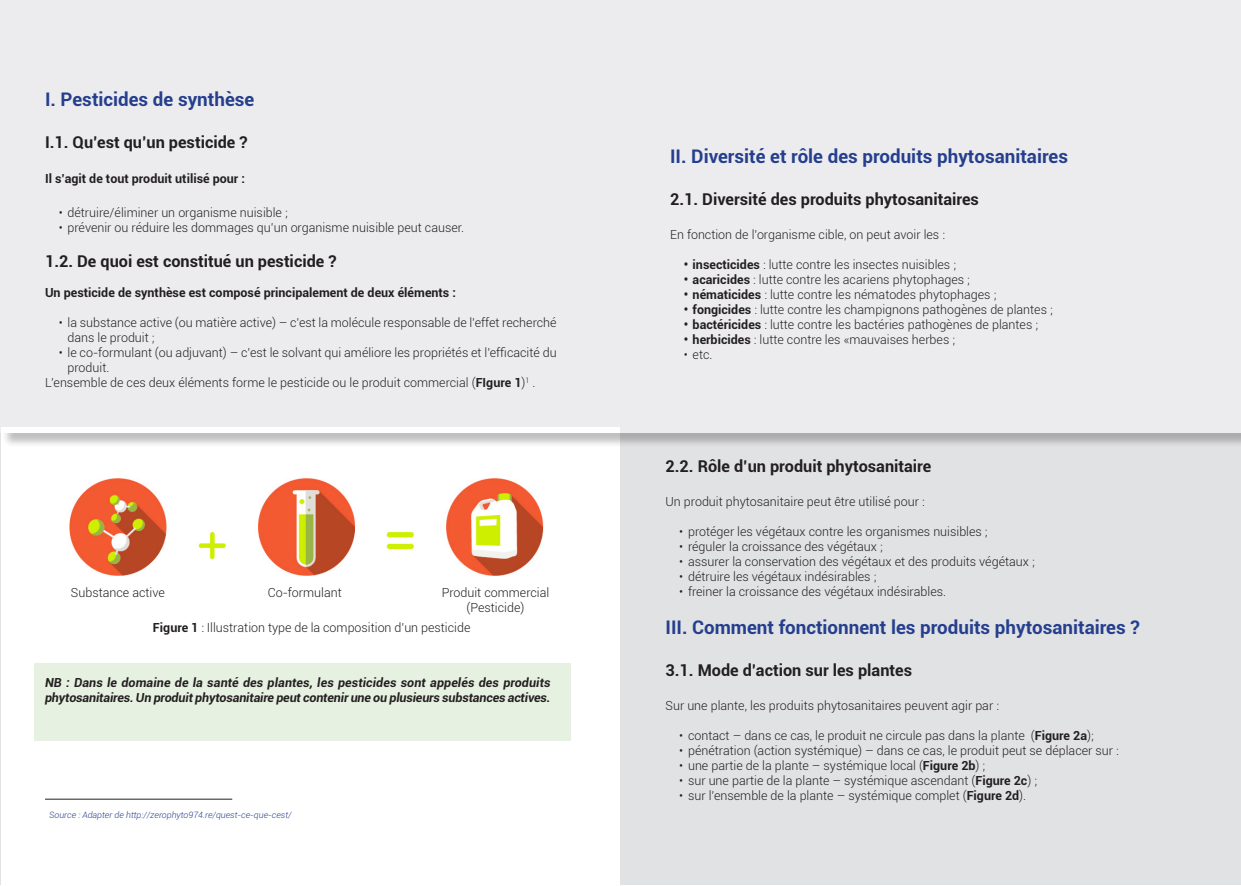
<style>
.page{position:relative;width:1241px;height:886px;background:#fff}
.page>*{position:absolute;margin:0;border:0;box-sizing:border-box;transform-origin:0 0}
.Titre{font:700 18.75px "Roboto";color:#253f8e}
.Sous_titre{font:700 16.25px "Roboto";color:#231f20}
.Puse{font:300 12.5px/15px "Roboto";color:#231f20}
.Texte{font:300 12.5px/15px "Roboto";color:#231f20;text-align:center}
.Bold{font:italic 700 12.5px/15px "Roboto";letter-spacing:-.01em;color:#231f20}
.Puse-2{font:700 12.5px "Roboto";color:#231f20}
.Texte-2{font:700 12.5px "Roboto";color:#231f20}
.Ligne_de_Basse{font:italic 300 8.75px "Roboto";color:#253f8e}
.s1{font-weight:700}
</style>
<div class="page">
<div style="left:0;top:1px;width:1240px;height:884px;background:#e1e2e4"></div>
<div style="left:1px;top:428px;width:618px;height:457px;background:#fff"></div>
<div style="left:2px;top:2px;width:1238px;height:446px;background:#231f20;opacity:.75"></div>
<div style="left:0;top:0;width:1240px;height:432px;background:#ececee"></div>
<div style="left:34px;top:663px;width:537px;height:78px;background:#e7f1e2"></div>
<img style="left:69px;top:478px;width:475px;height:98px">
<hr style="left:45px;top:799px;width:187px;height:1px;background:#231f20">
<p class="Titre" style="left:45px;top:86px;width:211px">I. Pesticides de synthèse</p>
<p class="Sous_titre" style="left:45px;top:131px;width:204px">I.1. Qu’est qu’un pesticide ?</p>
<p class="Texte-2" style="left:45px;top:169px;width:201px">Il s’agit de tout produit utilisé pour :</p>
<p class="Puse" style="left:59px;top:205px;width:230px">• détruire/éliminer un organisme nuisible ;</p>
<p class="Puse" style="left:59px;top:220px;width:407px">• prévenir ou réduire les dommages qu’un organisme nuisible peut causer.</p>
<p class="Sous_titre" style="left:45px;top:249px;width:293px">1.2. De quoi est constitué un pesticide ?</p>
<p class="Puse-2" style="left:45px;top:283px;width:412px">Un pesticide de synthèse est composé principalement de deux éléments :</p>
<p class="Puse" style="left:68px;top:314px;width:490px;text-indent:-9px">• la substance active (ou matière active) – c’est la molécule responsable de l’effet recherché dans le produit ;</p>
<p class="Puse" style="left:68px;top:344px;width:490px;text-indent:-9px">• le co-formulant (ou adjuvant) – c’est le solvant qui améliore les propriétés et l’efficacité du produit.</p>
<p class="Puse" style="left:45px;top:374px;width:492px">L’ensemble de ces deux éléments forme le pesticide ou le produit commercial (<span class="s1">FIgure 1</span>)<sup>1</sup> .</p>
<p class="Texte" style="left:71px;top:584px;width:95px">Substance active</p>
<p class="Texte" style="left:268px;top:584px;width:76px">Co-formulant</p>
<p class="Texte" style="left:441px;top:584px;width:109px">Produit commercial (Pesticide)</p>
<p class="Texte" style="left:153px;top:620px;width:319px"><span class="s1">Figure 1</span> : Illustration type de la composition d’un pesticide</p>
<p class="Bold" style="left:45px;top:674px;width:507px">NB : Dans le domaine de la santé des plantes, les pesticides sont appelés des produits phytosanitaires. Un produit phytosanitaire peut contenir une ou plusieurs substances actives.</p>
<p class="Ligne_de_Basse" style="left:49px;top:809px;width:244px">Source : Adapter de http://zerophyto974.re/quest-ce-que-cest/</p>
<p class="Titre" style="left:670px;top:143px;width:399px">II. Diversité et rôle des produits phytosanitaires</p>
<p class="Sous_titre" style="left:670px;top:188px;width:310px">2.1. Diversité des produits phytosanitaires</p>
<p class="Texte" style="left:670px;top:227px;width:276px">En fonction de l’organisme cible, on peut avoir les :</p>
<p class="Puse" style="left:683px;top:257px;width:274px"><span class="s1">• insecticides</span> : lutte contre les insectes nuisibles ;</p>
<p class="Puse" style="left:683px;top:272px;width:287px"><span class="s1">• acaricides</span> : lutte contre les acariens phytophages ;</p>
<p class="Puse" style="left:683px;top:287px;width:314px"><span class="s1">• nématicides</span> : lutte contre les nématodes phytophages ;</p>
<p class="Puse" style="left:683px;top:302px;width:370px"><span class="s1">• fongicides</span> : lutte contre les champignons pathogènes de plantes ;</p>
<p class="Puse" style="left:683px;top:317px;width:356px"><span class="s1">• bactéricides</span> : lutte contre les bactéries pathogènes de plantes ;</p>
<p class="Puse" style="left:683px;top:332px;width:273px"><span class="s1">• herbicides</span> : lutte contre les «mauvaises herbes ;</p>
<p class="Puse" style="left:683px;top:347px;width:30px">• etc.</p>
<p class="Sous_titre" style="left:665px;top:455px;width:267px">2.2. Rôle d’un produit phytosanitaire</p>
<p class="Texte" style="left:665px;top:494px;width:261px">Un produit phytosanitaire peut être utilisé pour :</p>
<p class="Puse" style="left:679px;top:524px;width:310px">• protéger les végétaux contre les organismes nuisibles ;</p>
<p class="Puse" style="left:679px;top:539px;width:205px">• réguler la croissance des végétaux ;</p>
<p class="Puse" style="left:679px;top:554px;width:357px">• assurer la conservation des végétaux et des produits végétaux ;</p>
<p class="Puse" style="left:679px;top:569px;width:199px">• détruire les végétaux indésirables ;</p>
<p class="Puse" style="left:679px;top:584px;width:268px">• freiner la croissance des végétaux indésirables.</p>
<p class="Titre" style="left:665px;top:614px;width:475px">III. Comment fonctionnent les produits phytosanitaires ?</p>
<p class="Sous_titre" style="left:665px;top:659px;width:248px">3.1. Mode d’action sur les plantes</p>
<p class="Texte" style="left:665px;top:698px;width:335px">Sur une plante, les produits phytosanitaires peuvent agir par :</p>
<p class="Puse" style="left:679px;top:728px;width:416px">• contact – dans ce cas, le produit ne circule pas dans la plante (<span class="s1">Figure 2a</span>);</p>
<p class="Puse" style="left:679px;top:743px;width:441px">• pénétration (action systémique) – dans ce cas, le produit peut se déplacer sur :</p>
<p class="Puse" style="left:679px;top:758px;width:307px">• une partie de la plante – systémique local (<span class="s1">Figure 2b</span>) ;</p>
<p class="Puse" style="left:679px;top:773px;width:359px">• sur une partie de la plante – systémique ascendant (<span class="s1">Figure 2c</span>) ;</p>
<p class="Puse" style="left:679px;top:788px;width:348px">• sur l’ensemble de la plante – systémique complet (<span class="s1">Figure 2d</span>).</p>
</div>
